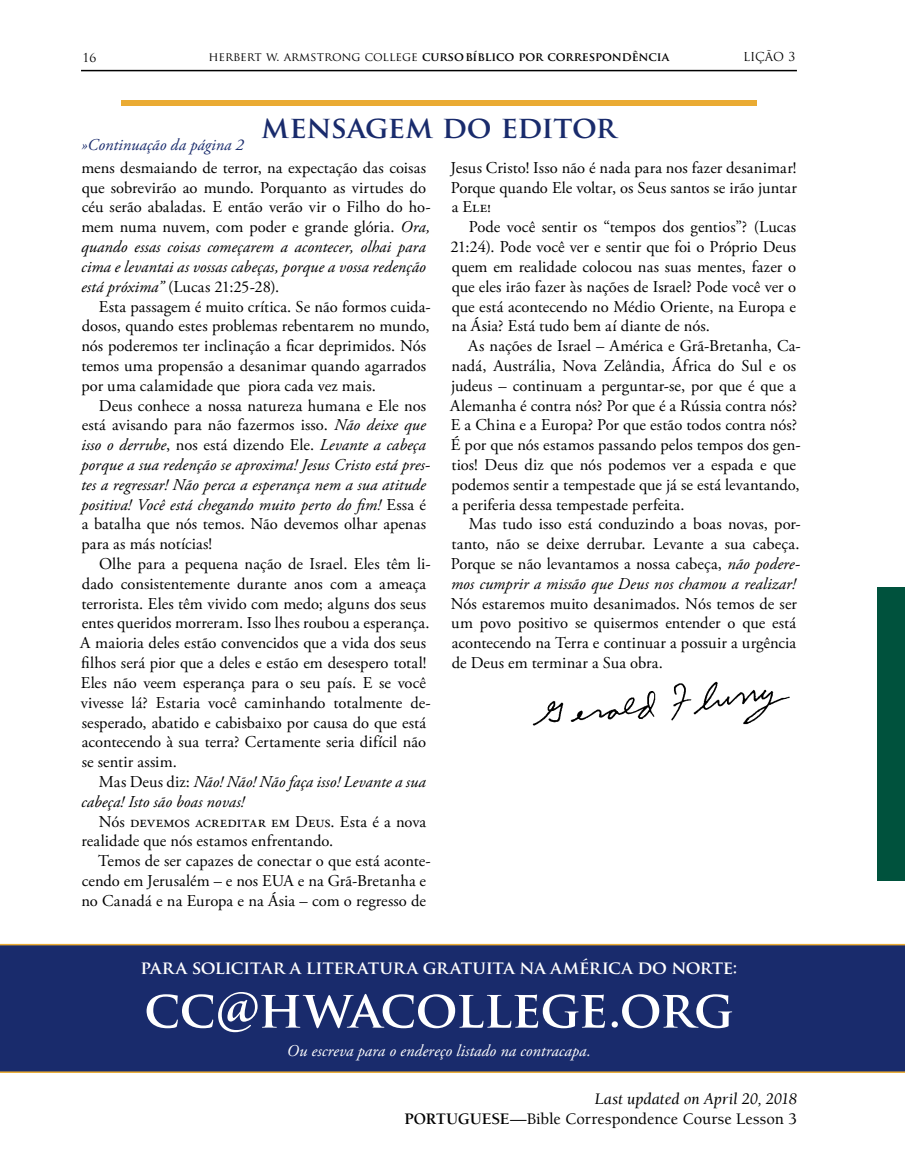
<style>
.page{position:relative;width:905px;height:1175px;background:#fff}
.page>*{position:absolute;margin:0;border:0;box-sizing:border-box;transform-origin:0 0}
.t1{font:700 51px "Trajan Pro";letter-spacing:-.02em;color:#fff}
.t2{font:700 30px "Trajan Pro";letter-spacing:-.015em;color:#192b6c}
.t3{font:700 18px "Trajan Pro";letter-spacing:-.02em;color:#fff}
.t4{font:16.5px/19.8px "Adobe Garamond Pro";color:#000}
.t5{font:italic 16.5px/19.8px "Adobe Garamond Pro";letter-spacing:.005em;color:#000}
.t6{font:500 16.5px/19.8px "Berkeley Pro";letter-spacing:.005em;color:#000;text-align:right}
.t7{font:italic 16.5px "Adobe Garamond Pro";letter-spacing:.005em;color:#fff}
.t8{font:italic 16.5px "Adobe Garamond Pro";letter-spacing:.005em;color:#192b6c}
.t9{font:700 12px "Trajan Pro";color:#000}
.t10{font:12px "Trajan Pro";color:#000}
.s1{font-weight:400}
.s2{font-style:italic}
.s3{font-style:normal}
.s4{font-weight:400;font-style:italic}
.s5{font-weight:700}
</style>
<div class="page">
<img style="left:532px;top:681px;width:258px;height:45px">
<hr style="left:81px;top:70px;width:715px;height:1px;background:#000">
<div style="left:878px;top:587px;width:26px;height:294px;background:#00523d"></div>
<div style="left:0;top:944px;width:904px;height:128px;background:#192b6c"></div>
<div style="left:121px;top:100px;width:635px;height:6px;background:#eaab33"></div>
<p class="t10" style="left:82px;top:50px;width:15px">16</p>
<p class="t9" style="left:209px;top:49px;width:462px"><span class="s1">herbert w. armstrong college</span> CURSOBÍBLICO POR CORRESPONDÊNCIA</p>
<p class="t10" style="left:743px;top:49px;width:54px">LIÇÃO 3</p>
<h2 class="t2" style="left:261px;top:108px;width:356px">MENSAGEM DO EDITOR</h2>
<p class="t8" style="left:81px;top:135px;width:164px">»Continuação da página 2</p>
<p class="t4" style="left:81px;top:158px;width:351px">mens desmaiando de terror, na expectação das coisas que sobrevirão ao mundo. Porquanto as virtudes do céu serão abaladas. E então verão vir o Filho do ho&shy;mem numa nuvem, com poder e grande glória. <span class="s2">Ora, quando essas coisas começarem a acontecer, olhai para cima e levantai as vossas cabeças, porque a vossa redenção está próxima”</span> (Lucas 21:25-28).</p>
<p class="t4" style="left:81px;top:297px;width:351px;text-indent:17px">Esta passagem é muito crítica. Se não formos cuida&shy;dosos, quando estes problemas rebentarem no mundo, nós poderemos ter inclinação a ficar deprimidos. Nós temos uma propensão a desanimar quando agarrados por uma calamidade que piora cada vez mais.</p>
<p class="t5" style="left:81px;top:396px;width:350px;text-indent:18px"><span class="s3">Deus conhece a nossa natureza humana e Ele nos está avisando para não fazermos isso.</span> Não deixe que isso o derrube<span class="s3">, nos está dizendo Ele.</span> Levante a cabeça porque a sua redenção se aproxima! Jesus Cristo está pres&shy;tes a regressar! Não perca a esperança nem a sua atitude positiva! Você está chegando muito perto do fim! <span class="s3">Essa é a batalha que nós temos. Não devemos olhar apenas para as más notícias!</span></p>
<p class="t4" style="left:80px;top:554px;width:352px;text-indent:19px">Olhe para a pequena nação de Israel. Eles têm li&shy;dado consistentemente durante anos com a ameaça terrorista. Eles têm vivido com medo; alguns dos seus entes queridos morreram. Isso lhes roubou a esperança.<br>A maioria deles estão convencidos que a vida dos seus filhos será pior que a deles e estão em desespero total!<br>Eles não veem esperança para o seu país. E se você vivesse lá? Estaria você caminhando totalmente de&shy;sesperado, abatido e cabisbaixo por causa do que está acontecendo à sua terra? Certamente seria difícil não se sentir assim.</p>
<p class="t5" style="left:81px;top:772px;width:346px;text-indent:18px"><span class="s3">Mas Deus diz:</span> Não! Não! Não faça isso! Levante a sua cabeça! Isto são boas novas!</p>
<p class="t4" style="left:81px;top:812px;width:346px;text-indent:17px">Nós devemos acreditar em Deus. Esta é a nova realidade que nós estamos enfrentando.</p>
<p class="t4" style="left:81px;top:851px;width:351px;text-indent:17px">Temos de ser capazes de conectar o que está aconte&shy;cendo em Jerusalém – e nos EUA e na Grã-Bretanha e no Canadá e na Europa e na Ásia – com o regresso de</p>
<p class="t4" style="left:450px;top:158px;width:348px;text-align:justify">Jesus Cristo! Isso não é nada para nos fazer desanimar!<br>Porque quando Ele voltar, os Seus santos se irão juntar a Ele!</p>
<p class="t4" style="left:450px;top:218px;width:347px;text-align:justify;text-indent:18px">Pode você sentir os “tempos dos gentios”? (Lucas 21:24). Pode você ver e sentir que foi o Próprio Deus quem em realidade colocou nas suas mentes, fazer o que eles irão fazer às nações de Israel? Pode você ver o que está acontecendo no Médio Oriente, na Europa e na Ásia? Está tudo bem aí diante de nós.</p>
<p class="t4" style="left:450px;top:336px;width:352px;text-indent:18px">As nações de Israel – América e Grã-Bretanha, Ca&shy;nadá, Austrália, Nova Zelândia, África do Sul e os judeus – continuam a perguntar-se, por que é que a Alemanha é contra nós? Por que é a Rússia contra nós?<br>E a China e a Europa? Por que estão todos contra nós?<br>É por que nós estamos passando pelos tempos dos gen&shy;tios! Deus diz que nós podemos ver a espada e que podemos sentir a tempestade que já se está levantando, a periferia dessa tempestade perfeita.</p>
<p class="t4" style="left:451px;top:515px;width:351px;text-align:justify;text-indent:18px">Mas tudo isso está conduzindo a boas novas, por&shy;tanto, não se deixe derrubar. Levante a sua cabeça.<br>Porque se não levantamos a nossa cabeça, <span class="s2">não podere&shy;mos cumprir a missão que Deus nos chamou a realizar!</span></p>
<p class="t4" style="left:451px;top:594px;width:348px;text-align:justify">Nós estaremos muito desanimados. Nós temos de ser um povo positivo se quisermos entender o que está acontecendo na Terra e continuar a possuir a urgência de Deus em terminar a Sua obra.</p>
<p class="t3" style="left:140px;top:956px;width:598px">PARA SOLICITAR A LITERATURA GRATUITA NA AMÉRICA DO NORTE:</p>
<h1 class="t1" style="left:144px;top:977px;width:591px">CC@HWACOLLEGE.ORG</h1>
<p class="t7" style="left:287px;top:1041px;width:305px">Ou escreva para o endereço listado na contracapa.</p>
<p class="t6" style="left:404px;top:1088px;width:394px"><span class="s4">Last updated on April 20, 2018<br></span><span class="s5">PORTUGUESE</span>—Bible Correspondence Course Lesson 3</p>
</div>
